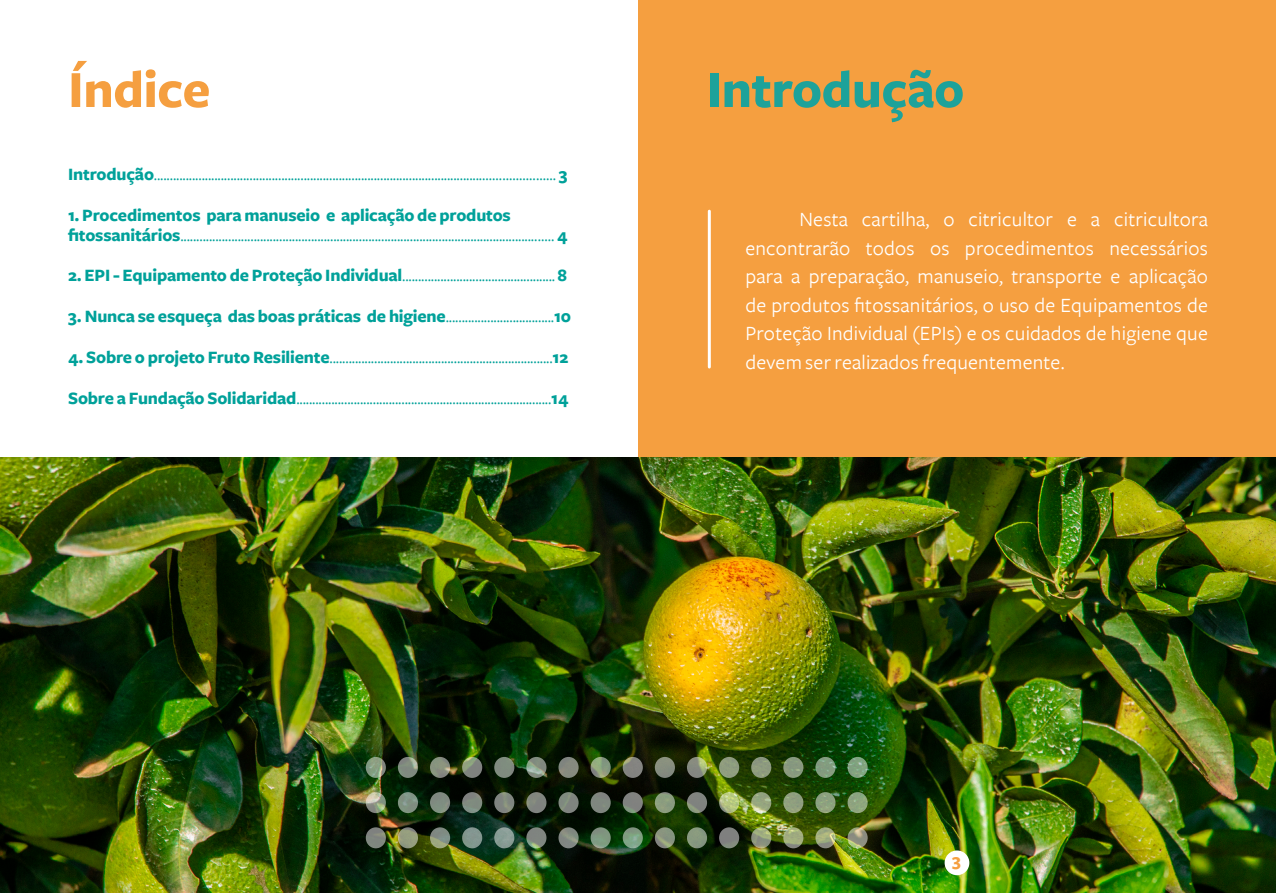
<style>
.page{position:relative;width:1276px;height:893px;background:#fff}
.page>*{position:absolute;margin:0;border:0;box-sizing:border-box;transform-origin:0 0}
.t1{font:700 54px "Freight Sans";letter-spacing:-.01em;color:#1da29a}
.t2{font:700 54px "Freight Sans";letter-spacing:-.01em;color:#f59f40}
.t3{font:21px/28.5px "Freight Sans";letter-spacing:.01em;color:#fff;text-align:justify}
.t4{font:18px/19.5px "Freight Sans";color:#00a19a}
.t5{font:700 18px "Freight Sans";letter-spacing:-.01em;color:#00a19a}
.t6{font:700 18px "Freight Sans";color:#f59f40}
.s1{font-weight:700}
.s2{font-weight:400}
</style>
<div class="page">
<div style="left:638px;top:0;width:638px;height:893px;background:#f59f40"></div>
<hr style="left:708px;top:211px;width:3px;height:156px;background:#fff">
<img style="left:0;top:457px;width:1276px;height:436px">
<svg style="left:366px;top:757px;width:20px;height:21px"></svg>
<svg style="left:398px;top:757px;width:20px;height:21px"></svg>
<svg style="left:430px;top:757px;width:20px;height:21px"></svg>
<svg style="left:462px;top:757px;width:20px;height:21px"></svg>
<div style="left:494px;top:757px;width:20px;height:21px;background:#7f8b7f;border-radius:50%"></div>
<svg style="left:526px;top:757px;width:20px;height:21px"></svg>
<div style="left:558px;top:757px;width:20px;height:21px;background:#86897f;border-radius:50%"></div>
<svg style="left:590px;top:757px;width:21px;height:21px"></svg>
<svg style="left:623px;top:757px;width:20px;height:21px"></svg>
<div style="left:655px;top:757px;width:20px;height:21px;background:#868e7f;border-radius:50%"></div>
<svg style="left:687px;top:757px;width:20px;height:21px"></svg>
<div style="left:719px;top:757px;width:20px;height:21px;background:#8f9d7f;border-radius:50%"></div>
<div style="left:751px;top:757px;width:20px;height:21px;background:#8d9a7f;border-radius:50%"></div>
<svg style="left:783px;top:757px;width:20px;height:21px"></svg>
<svg style="left:815px;top:757px;width:20px;height:21px"></svg>
<svg style="left:847px;top:757px;width:20px;height:21px"></svg>
<svg style="left:366px;top:792px;width:20px;height:21px"></svg>
<svg style="left:398px;top:792px;width:20px;height:21px"></svg>
<div style="left:430px;top:792px;width:20px;height:21px;background:#7f8c81;border-radius:50%"></div>
<svg style="left:462px;top:792px;width:20px;height:21px"></svg>
<svg style="left:494px;top:792px;width:20px;height:21px"></svg>
<div style="left:526px;top:792px;width:20px;height:21px;background:#7f847f;border-radius:50%"></div>
<svg style="left:558px;top:792px;width:20px;height:21px"></svg>
<svg style="left:590px;top:792px;width:21px;height:21px"></svg>
<svg style="left:623px;top:792px;width:20px;height:21px"></svg>
<div style="left:655px;top:792px;width:20px;height:21px;background:#8b9d7f;border-radius:50%"></div>
<svg style="left:687px;top:792px;width:20px;height:21px"></svg>
<svg style="left:719px;top:792px;width:20px;height:21px"></svg>
<svg style="left:751px;top:792px;width:20px;height:21px"></svg>
<div style="left:783px;top:792px;width:20px;height:21px;background:#909f7f;border-radius:50%"></div>
<svg style="left:815px;top:792px;width:20px;height:21px"></svg>
<svg style="left:847px;top:792px;width:20px;height:21px"></svg>
<div style="left:366px;top:827px;width:20px;height:21px;background:linear-gradient(to right,#7d817f,#858b7f);border-radius:50%"></div>
<svg style="left:398px;top:827px;width:20px;height:21px"></svg>
<svg style="left:430px;top:827px;width:20px;height:21px"></svg>
<div style="left:462px;top:827px;width:20px;height:21px;background:#82968f;border-radius:50%"></div>
<div style="left:494px;top:827px;width:20px;height:21px;background:#899d96;border-radius:50%"></div>
<svg style="left:526px;top:827px;width:20px;height:21px"></svg>
<svg style="left:558px;top:827px;width:20px;height:21px"></svg>
<svg style="left:590px;top:827px;width:21px;height:21px"></svg>
<svg style="left:623px;top:827px;width:20px;height:21px"></svg>
<svg style="left:655px;top:827px;width:20px;height:21px"></svg>
<div style="left:687px;top:827px;width:20px;height:21px;background:#87987f;border-radius:50%"></div>
<svg style="left:719px;top:827px;width:20px;height:21px"></svg>
<svg style="left:751px;top:827px;width:20px;height:21px"></svg>
<svg style="left:783px;top:827px;width:20px;height:21px"></svg>
<svg style="left:815px;top:827px;width:20px;height:21px"></svg>
<svg style="left:847px;top:827px;width:20px;height:21px"></svg>
<div style="left:944px;top:850px;width:25px;height:25px;background:#fff;border-radius:50%"></div>
<p class="t2" style="left:68px;top:60px;width:144px">Índice</p>
<p class="t4" style="left:68px;top:165px;width:501px"><span class="s1">Introdução</span>............................................................................................................................. <span class="s1">3</span></p>
<p class="t4" style="left:68px;top:206px;width:501px"><span class="s1">1. Procedimentos para manuseio e aplicação de produtos fitossanitários</span>..................................................................................................................... <span class="s1">4</span></p>
<p class="t4" style="left:68px;top:266px;width:500px"><span class="s1">2. EPI - Equipamento de Proteção Individual</span>................................................ <span class="s1">8</span></p>
<p class="t5" style="left:68px;top:307px;width:505px">3. Nunca se esqueça das boas práticas de higiene<span class="s2">..................................</span>10</p>
<p class="t4" style="left:68px;top:348px;width:502px"><span class="s1">4. Sobre o projeto Fruto Resiliente</span>......................................................................<span class="s1">12</span></p>
<p class="t4" style="left:68px;top:388px;width:502px"><span class="s1">Sobre a Fundação Solidaridad</span>................................................................................<span class="s1">14</span></p>
<p class="t1" style="left:706px;top:60px;width:259px">Introdução</p>
<p class="t3" style="left:745px;top:206px;width:464px;text-indent:54px">Nesta cartilha, o citricultor e a citricultora encontrarão todos os procedimentos necessários para a preparação, manuseio, transporte e aplicação de produtos fitossanitários, o uso de Equipamentos de Proteção Individual (EPIs) e os cuidados de higiene que devem ser realizados frequentemente.</p>
<p class="t6" style="left:952px;top:850px;width:10px">3</p>
</div>
